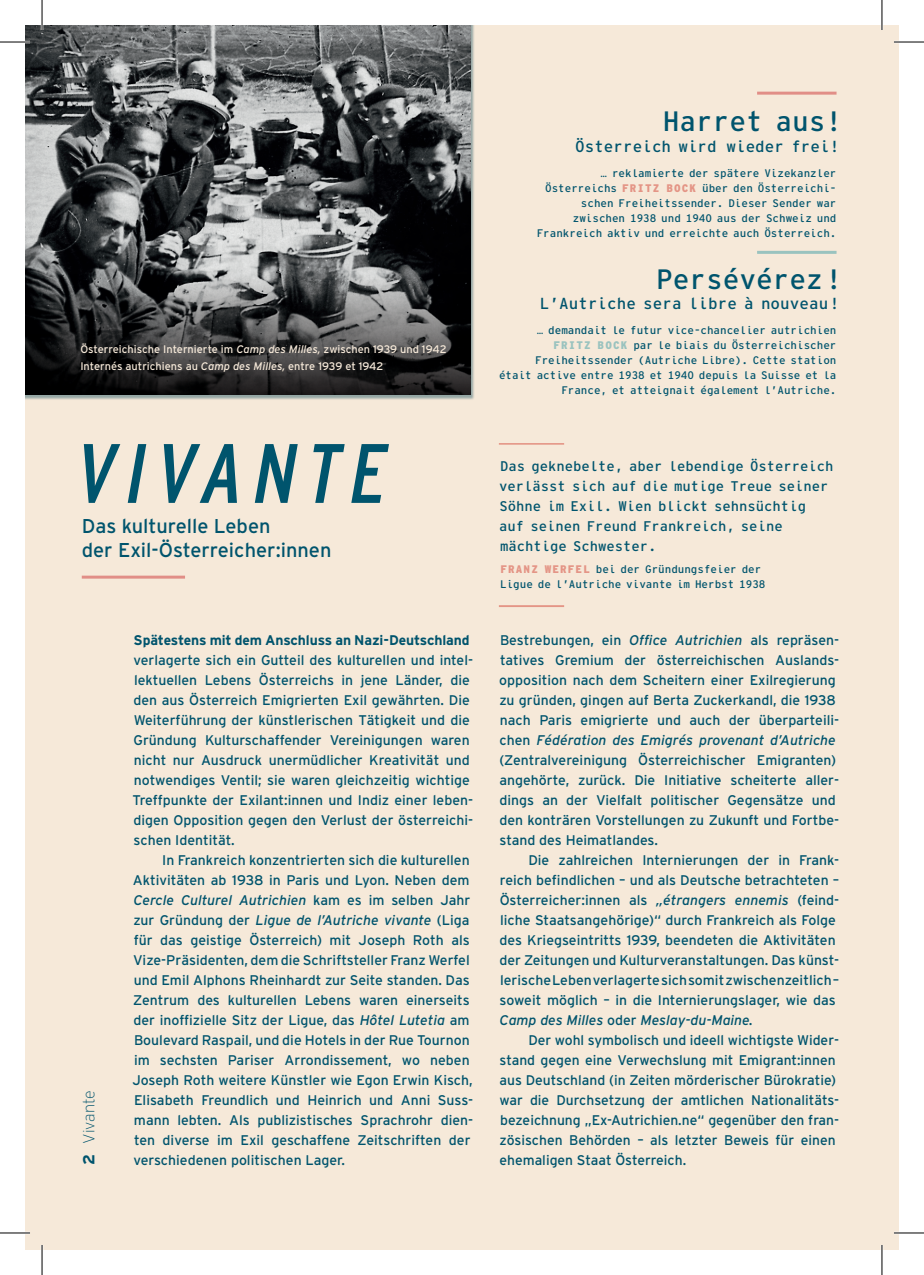
<style>
.page{position:relative;width:924px;height:1275px;background:#fff}
.page>*{position:absolute;margin:0;border:0;box-sizing:border-box;transform-origin:0 0}
.t1{font:italic 84px "Interstate Condensed";letter-spacing:.12em;color:#00546d}
.t2{font:28px "Interstate Mono";letter-spacing:-.005em;color:#00546d}
.t3{font:20px/24px "Interstate";color:#00546d}
.t4{font:16px "Interstate Mono";color:#00546d}
.t5{font:200 16px "Interstate";letter-spacing:-.01em;color:#00546d}
.t6{font:14px/20px "Interstate";color:#00546d}
.t7{font:14px/20px "Interstate Mono";letter-spacing:-.005em;color:#00546d}
.t8{font:700 14px "Interstate";letter-spacing:-.01em;color:#00546d}
.t9{font:11px/15px "Interstate Mono";letter-spacing:-.005em;color:#00546d;text-align:right}
.t10{font:11px/16.8px "Interstate";color:#f6e9d9}
.s1{font-style:italic}
.s2{font-weight:700}
.s3{font-weight:900;color:#e49586}
.s4{font-weight:900;color:#9ac3bf}
</style>
<div class="page">
<div style="left:25px;top:25px;width:873px;height:1225px;background:#f6e9d9"></div>
<hr style="left:498px;top:443px;width:66px;height:2px;background:#e49586">
<hr style="left:498px;top:605px;width:66px;height:2px;background:#e49586">
<hr style="left:82px;top:575px;width:103px;height:3px;background:#d04544">
<hr style="left:756px;top:92px;width:80px;height:3px;background:#d04544">
<hr style="left:756px;top:251px;width:80px;height:3px;background:#9ac3bf">
<div style="left:25px;top:25px;width:449px;height:375px;background:#004054;opacity:.4"></div>
<img style="left:25px;top:25px;width:445px;height:249px">
<svg style="left:25px;top:274px;width:445px;height:120px"></svg>
<hr style="left:0;top:41px;width:30px;height:2px;background:#fff">
<hr style="left:893px;top:41px;width:30px;height:2px;background:#fff">
<hr style="left:0;top:1231px;width:30px;height:3px;background:#fff">
<hr style="left:893px;top:1231px;width:30px;height:3px;background:#fff">
<hr style="left:41px;top:0;width:2px;height:30px;background:#fff">
<hr style="left:41px;top:1245px;width:2px;height:30px;background:#fff">
<hr style="left:880px;top:0;width:2px;height:30px;background:#fff">
<hr style="left:880px;top:1245px;width:2px;height:30px;background:#fff">
<hr style="left:0;top:42px;width:30px;height:1px;background:#000">
<hr style="left:893px;top:42px;width:30px;height:1px;background:#000">
<hr style="left:0;top:1232px;width:30px;height:1px;background:#000">
<hr style="left:893px;top:1232px;width:30px;height:1px;background:#000">
<hr style="left:42px;top:0;width:1px;height:30px;background:#000">
<hr style="left:42px;top:1245px;width:1px;height:30px;background:#000">
<hr style="left:881px;top:0;width:1px;height:30px;background:#000">
<hr style="left:881px;top:1245px;width:1px;height:30px;background:#000">
<p class="t10" style="left:80px;top:341px;width:367px">Österreichische Internierte im <span class="s1">Camp des Milles,</span> zwischen 1939 und 1942<br>Internés autrichiens au <span class="s1">Camp des Milles,</span> entre 1939 et 1942</p>
<h1 class="t1" style="left:77px;top:426px;width:310px">VIVANTE</h1>
<h3 class="t3" style="left:82px;top:513px;width:251px">Das kulturelle Leben<br>der Exil-Österreicher:innen</h3>
<p class="t5" style="left:80px;top:1164px;width:76px;rotate:-90deg"><span class="s2">2</span> Vivante</p>
<p class="t8" style="left:133px;top:632px;width:337px">Spätestens mit dem Anschluss an Nazi-Deutschland</p>
<p class="t6" style="left:132px;top:649px;width:342px">verlagerte sich ein Gutteil des kulturellen und intel&shy;lektuellen Lebens Österreichs in jene Länder, die den aus Österreich Emigrierten Exil gewährten. Die Weiterführung der künstlerischen Tätigkeit und die Gründung Kulturschaffender Vereinigungen waren nicht nur Ausdruck unermüdlicher Kreativität und notwendiges Ventil; sie waren gleichzeitig wichtige Treffpunkte der Exilant:innen und Indiz einer leben&shy;digen Opposition gegen den Verlust der österreichi&shy;schen Identität.</p>
<p class="t6" style="left:132px;top:849px;width:342px;text-indent:30px">In Frankreich konzentrierten sich die kulturellen Aktivitäten ab 1938 in Paris und Lyon. Neben dem <span class="s1">Cercle Culturel Autrichien</span> kam es im selben Jahr zur Gründung der <span class="s1">Ligue de l’Autriche vivante</span> (Liga für das geistige Österreich) mit Joseph Roth als Vize-Präsidenten, dem die Schriftsteller Franz Werfel und Emil Alphons Rheinhardt zur Seite standen. Das Zentrum des kulturellen Lebens waren einerseits der inoffizielle Sitz der Ligue, das <span class="s1">Hôtel Lutetia</span> am Boulevard Raspail, und die Hotels in der Rue Tournon im sechsten Pariser Arrondissement, wo neben Joseph Roth weitere Künstler wie Egon Erwin Kisch, Elisabeth Freundlich und Heinrich und Anni Suss&shy;mann lebten. Als publizistisches Sprachrohr dien&shy;ten diverse im Exil geschaffene Zeitschriften der verschiedenen politischen Lager.</p>
<h2 class="t2" style="left:662px;top:104px;width:181px">Harret aus!</h2>
<p class="t9" style="left:536px;top:165px;width:301px">… reklamierte der spätere Vizekanzler Österreichs <span class="s3">FRITZ BOCK</span> über den Österreichi&shy;schen Freiheitssender. Dieser Sender war zwischen 1938 und 1940 aus der Schweiz und Frankreich aktiv und erreichte auch Österreich.</p>
<p class="t4" style="left:575px;top:136px;width:265px">Österreich wird wieder frei!</p>
<h2 class="t2" style="left:655px;top:262px;width:187px">Persévérez!</h2>
<p class="t4" style="left:539px;top:294px;width:301px">L’Autriche sera libre à nouveau!</p>
<p class="t9" style="left:499px;top:323px;width:339px">… demandait le futur vice-chancelier autrichien <span class="s4">FRITZ BOCK</span> par le biais du Österreichischer Freiheitssender (Autriche Libre). Cette station<br>était active entre 1938 et 1940 depuis la Suisse et la France, et atteignait également l’Autriche.</p>
<p class="t7" style="left:499px;top:455px;width:336px">Das geknebelte, aber lebendige Österreich verlässt sich auf die mutige Treue seiner Söhne im Exil. Wien blickt sehnsüchtig auf seinen Freund Frankreich, seine mächtige Schwester.</p>
<p class="t9" style="left:500px;top:562px;width:267px;text-align:left"><span class="s3">FRANZ WERFEL</span> bei der Gründungsfeier der<br>Ligue de l’Autriche vivante im Herbst 1938</p>
<p class="t6" style="left:499px;top:629px;width:341px">Bestrebungen, ein <span class="s1">Office Autrichien</span> als repräsen&shy;tatives Gremium der österreichischen Auslands&shy;opposition nach dem Scheitern einer Exilregierung zu gründen, gingen auf Berta Zuckerkandl, die 1938 nach Paris emigrierte und auch der überparteili&shy;chen <span class="s1">Fédération des Emigrés provenant d’Autriche </span>(Zentralvereinigung Österreichischer Emigranten) angehörte, zurück. Die Initiative scheiterte aller&shy;dings an der Vielfalt politischer Gegensätze und den konträren Vorstellungen zu Zukunft und Fortbe&shy;stand des Heimatlandes.</p>
<p class="t6" style="left:499px;top:849px;width:341px;text-indent:29px">Die zahlreichen Internierungen der in Frank&shy;reich befindlichen – und als Deutsche betrachteten – Österreicher:innen als <span class="s1">„étrangers ennemis</span> (feind&shy;liche Staatsangehörige)“ durch Frankreich als Folge des Kriegseintritts 1939, beendeten die Aktivitäten der Zeitungen und Kulturveranstaltungen. Das künst&shy;lerische Leben verlagerte sich somit zwischenzeitlich – soweit möglich – in die Internierungslager, wie das <span class="s1">Camp des Milles</span> oder <span class="s1">Meslay-du-Maine.</span></p>
<p class="t6" style="left:499px;top:1029px;width:341px;text-indent:29px">Der wohl symbolisch und ideell wichtigste Wider&shy;stand gegen eine Verwechslung mit Emigrant:innen aus Deutschland (in Zeiten mörderischer Bürokratie) war die Durchsetzung der amtlichen Nationalitäts&shy;bezeichnung „Ex-Autrichien.ne“ gegenüber den fran&shy;zösischen Behörden – als letzter Beweis für einen ehemaligen Staat Österreich.</p>
</div>
